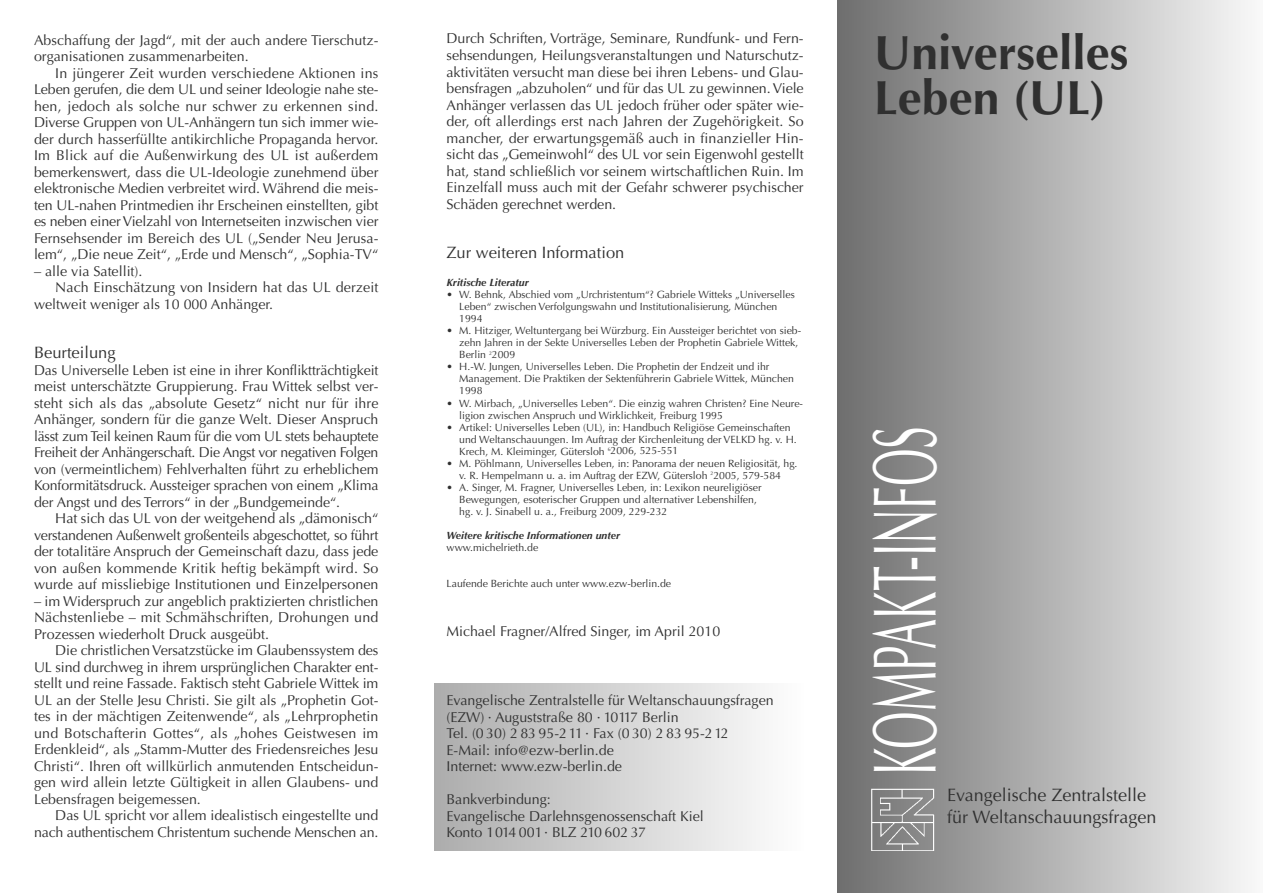
<style>
.page{position:relative;width:1263px;height:893px;background:#fff}
.page>*{position:absolute;margin:0;border:0;box-sizing:border-box;transform-origin:0 0}
.t1{font:90px "Optima LT";color:#fff;scale:.5 1}
.t2{font:700 48px/45px "Optima LT";color:#303030}
.t3{font:18px/22px "Optima LT";color:#303030}
.t4{font:16.5px "Optima LT";color:#303030}
.t5{font:14.25px/16.5px "Optima LT";color:#303030;text-align:justify}
.t6{font:10.5px/12px "Optima LT";color:#303030}
.t7{font:italic 700 10.5px "Optima LT";color:#303030}
</style>
<div class="page">
<div style="left:838px;top:0;width:425px;height:893px;background:linear-gradient(to right,#6e6e6e,#f9f9f9)"></div>
<div style="left:434px;top:683px;width:369px;height:167px;background:linear-gradient(to right,#acacac,#fefefe)"></div>
<img style="left:871px;top:789px;width:71px;height:62px">
<p class="t5" style="left:34px;top:33px;width:346px">Abschaffung der Jagd“, mit der auch andere Tierschutz&shy;organisationen zusammenarbeiten.</p>
<p class="t5" style="left:34px;top:66px;width:346px;text-indent:21px">In jüngerer Zeit wurden verschiedene Aktionen ins Leben gerufen, die dem UL und seiner Ideologie nahe ste&shy;hen, jedoch als solche nur schwer zu erkennen sind.<br>Diverse Gruppen von UL-Anhängern tun sich immer wie&shy;der durch hasserfüllte antikirchliche Propaganda hervor.<br>Im Blick auf die Außenwirkung des UL ist außerdem bemerkenswert, dass die UL-Ideologie zunehmend über elektronische Medien verbreitet wird. Während die meis&shy;ten UL-nahen Printmedien ihr Erscheinen einstellten, gibt es neben einer Vielzahl von Internetseiten inzwischen vier Fernsehsender im Bereich des UL („Sender Neu Jerusa&shy;lem“, „Die neue Zeit“, „Erde und Mensch“, „Sophia-TV“</p>
<p class="t5" style="left:34px;top:264px;width:110px">– alle via Satellit).</p>
<p class="t5" style="left:55px;top:281px;width:325px">Nach Einschätzung von Insidern hat das UL derzeit</p>
<p class="t5" style="left:34px;top:297px;width:241px">weltweit weniger als 10 000 Anhänger.</p>
<p class="t4" style="left:34px;top:346px;width:83px">Beurteilung</p>
<p class="t5" style="left:34px;top:363px;width:346px">Das Universelle Leben ist eine in ihrer Konfliktträchtigkeit meist unterschätzte Gruppierung. Frau Wittek selbst ver&shy;steht sich als das „absolute Gesetz“ nicht nur für ihre Anhänger, sondern für die ganze Welt. Dieser Anspruch lässt zum Teil keinen Raum für die vom UL stets behauptete Freiheit der Anhängerschaft. Die Angst vor negativen Folgen von (vermeintlichem) Fehlverhalten führt zu erheblichem Konformitätsdruck. Aussteiger sprachen von einem „Klima der Angst und des Terrors“ in der „Bundgemeinde“.</p>
<p class="t5" style="left:34px;top:512px;width:346px;text-indent:21px">Hat sich das UL von der weitgehend als „dämonisch“ verstandenen Außenwelt großenteils abgeschottet, so führt der totalitäre Anspruch der Gemeinschaft dazu, dass jede von außen kommende Kritik heftig bekämpft wird. So wurde auf missliebige Institutionen und Einzelpersonen</p>
<p class="t5" style="left:34px;top:594px;width:346px">– im Widerspruch zur angeblich praktizierten christlichen Nächstenliebe – mit Schmähschriften, Drohungen und Prozessen wiederholt Druck ausgeübt.</p>
<p class="t5" style="left:34px;top:644px;width:346px;text-indent:21px">Die christlichen Versatzstücke im Glaubenssystem des UL sind durchweg in ihrem ursprünglichen Charakter ent&shy;stellt und reine Fassade. Faktisch steht Gabriele Wittek im UL an der Stelle Jesu Christi. Sie gilt als „Prophetin Got&shy;tes in der mächtigen Zeitenwende“, als „Lehrprophetin und Botschafterin Gottes“, als „hohes Geistwesen im Erdenkleid“, als „Stamm-Mutter des Friedensreiches Jesu Christi“. Ihren oft willkürlich anmutenden Entscheidun&shy;gen wird allein letzte Gültigkeit in allen Glaubens- und Lebensfragen beigemessen.</p>
<p class="t5" style="left:34px;top:809px;width:346px;text-align:right">Das UL spricht vor allem idealistisch eingestellte und nach authentischem Christentum suchende Menschen an.</p>
<p class="t5" style="left:446px;top:32px;width:359px">Durch Schriften, Vorträge, Seminare, Rundfunk- und Fern&shy;sehsendungen, Heilungsveranstaltungen und Naturschutz&shy;aktivitäten versucht man diese bei ihren Lebens- und Glau&shy;bensfragen „abzuholen“ und für das UL zu gewinnen. Viele Anhänger verlassen das UL jedoch früher oder später wie&shy;der, oft allerdings erst nach Jahren der Zugehörigkeit. So mancher, der erwartungsgemäß auch in finanzieller Hin&shy;sicht das „Gemeinwohl“ des UL vor sein Eigenwohl gestellt hat, stand schließlich vor seinem wirtschaftlichen Ruin. Im Einzelfall muss auch mit der Gefahr schwerer psychischer Schäden gerechnet werden.</p>
<p class="t4" style="left:446px;top:246px;width:179px">Zur weiteren Information</p>
<p class="t7" style="left:446px;top:279px;width:84px">Kritische Literatur</p>
<p class="t6" style="left:459px;top:290px;width:337px;text-indent:-13px">• W. Behnk, Abschied vom „Urchristentum“? Gabriele Witteks „Universelles<br>Leben“ zwischen Verfolgungswahn und Institutionalisierung, München<br>1994</p>
<p class="t6" style="left:459px;top:326px;width:343px;text-indent:-13px">• M. Hitziger, Weltuntergang bei Würzburg. Ein Aussteiger berichtet von sieb&shy;zehn Jahren in der Sekte Universelles Leben der Prophetin Gabriele Wittek,<br>Berlin <sup>2</sup>2009</p>
<p class="t6" style="left:459px;top:362px;width:336px;text-indent:-13px">• H.-W. Jungen, Universelles Leben. Die Prophetin der Endzeit und ihr<br>Management. Die Praktiken der Sektenführerin Gabriele Wittek, München<br>1998</p>
<p class="t6" style="left:459px;top:398px;width:345px;text-indent:-13px">• W. Mirbach, „Universelles Leben“. Die einzig wahren Christen? Eine Neure&shy;ligion zwischen Anspruch und Wirklichkeit, Freiburg 1995</p>
<p class="t6" style="left:459px;top:422px;width:339px;text-indent:-13px">• Artikel: Universelles Leben (UL), in: Handbuch Religiöse Gemeinschaften und Weltanschauungen. Im Auftrag der Kirchenleitung der VELKD hg. v. H.<br>Krech, M. Kleiminger, Gütersloh <sup>6</sup>2006, 525-551</p>
<p class="t6" style="left:446px;top:458px;width:352px;text-align:center">• M. Pöhlmann, Universelles Leben, in: Panorama der neuen Religiosität, hg. v. R. Hempelmann u. a. im Auftrag der EZW, Gütersloh <sup>2</sup>2005, 579-584</p>
<p class="t6" style="left:459px;top:482px;width:304px;text-indent:-13px">• A. Singer, M. Fragner, Universelles Leben, in: Lexikon neureligiöser<br>Bewegungen, esoterischer Gruppen und alternativer Lebenshilfen, hg. v. J. Sinabell u. a., Freiburg 2009, 229-232</p>
<p class="t7" style="left:446px;top:531px;width:175px">Weitere kritische Informationen unter</p>
<p class="t6" style="left:446px;top:542px;width:93px">www.michelrieth.de</p>
<p class="t6" style="left:446px;top:578px;width:226px">Laufende Berichte auch unter www.ezw-berlin.de</p>
<p class="t5" style="left:446px;top:624px;width:275px">Michael Fragner/Alfred Singer, im April 2010</p>
<p class="t5" style="left:446px;top:693px;width:329px;text-align:left">Evangelische Zentralstelle für Weltanschauungsfragen (EZW) · Auguststraße 80 · 10117 Berlin<br>Tel. (0 30) 2 83 95-211 · Fax (0 30) 2 83 95-212<br>E-Mail: info@ezw-berlin.de<br>Internet: www.ezw-berlin.de</p>
<p class="t5" style="left:446px;top:792px;width:259px;text-align:left">Bankverbindung:<br>Evangelische Darlehnsgenossenschaft Kiel<br>Konto 1014 001· BLZ 210 602 37</p>
<h2 class="t2" style="left:874px;top:35px;width:256px">Universelles<br>Leben (UL)</h2>
<h1 class="t1" style="left:868px;top:775px;width:698px;rotate:-90deg">KOMPAKT-INFOS</h1>
<p class="t3" style="left:947px;top:786px;width:211px">Evangelische Zentralstelle für Weltanschauungsfragen</p>
</div>
